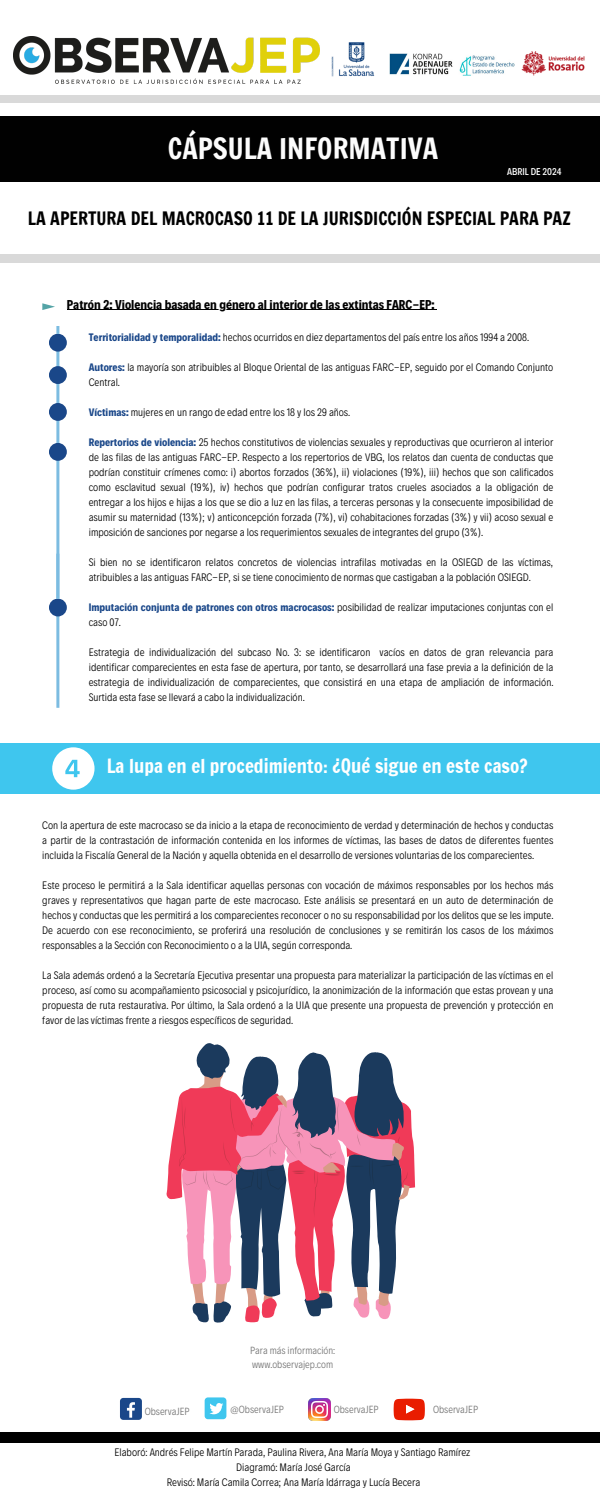
<style>
.page{position:relative;width:600px;height:1500px;background:#fff}
.page>*{position:absolute;margin:0;border:0;box-sizing:border-box;transform-origin:0 0}
.t1{font:28px "Francois One";color:#fcfcfc}
.t2{font:19px "Francois One";color:#fff}
.t3{font:17.8px "Francois One";color:#000}
.t4{font:700 13px "Decalotype";color:#000}
.t5{font:300 11px/15px "Decalotype";color:#000;text-align:justify}
.t6{font:300 10.5px/14.1px "Decalotype";color:#737373}
.t7{font:500 10px "Decalotype";color:#fcfcfc}
.s1{font-weight:700;color:#1a4789}
</style>
<div class="page">
<div style="left:0;top:96px;width:600px;height:6px;background:#d9d9d9"></div>
<img style="left:331px;top:42px;width:44px;height:35px">
<img style="left:521px;top:51px;width:64px;height:25px">
<div style="left:0;top:116px;width:600px;height:66px;background:#010101"></div>
<div style="left:0;top:255px;width:600px;height:8px;background:#d9d9d9"></div>
<img style="left:13px;top:37px;width:306px;height:46px">
<div style="left:0;top:1432px;width:600px;height:10px;background:#000"></div>
<div style="left:120px;top:1398px;width:22px;height:22px;background:#1a4789;border-radius:3px"></div>
<svg style="left:127px;top:1402px;width:8px;height:16px"></svg>
<div style="left:205px;top:1397px;width:21px;height:22px;background:#3fc6ee;border-radius:3px"></div>
<svg style="left:209px;top:1403px;width:14px;height:11px"></svg>
<img style="left:308px;top:1399px;width:22px;height:21px">
<svg style="left:394px;top:1399px;width:31px;height:21px"></svg>
<img style="left:389px;top:53px;width:125px;height:22px">
<div style="left:0;top:743px;width:600px;height:51px;background:#3fc6ee"></div>
<svg style="left:52px;top:747px;width:42px;height:42px"></svg>
<svg style="left:42px;top:303px;width:13px;height:7px"></svg>
<hr style="left:56px;top:554px;width:3px;height:154px;background:#7cbce1">
<hr style="left:56px;top:326px;width:3px;height:290px;background:#7cbce1">
<div style="left:49px;top:366px;width:18px;height:18px;background:#1a4789;border-radius:50%"></div>
<div style="left:49px;top:334px;width:18px;height:18px;background:#1a4789;border-radius:50%"></div>
<div style="left:49px;top:403px;width:18px;height:18px;background:#1a4789;border-radius:50%"></div>
<div style="left:49px;top:443px;width:18px;height:18px;background:#1a4789;border-radius:50%"></div>
<div style="left:49px;top:599px;width:18px;height:17px;background:#1a4789;border-radius:50%"></div>
<svg style="left:166px;top:1043px;width:249px;height:280px"></svg>
<hr style="left:67px;top:310px;width:368px;height:1px;background:#000">
<h1 class="t1" style="left:168px;top:129px;width:272px">CÁPSULA INFORMATIVA</h1>
<p class="t7" style="left:507px;top:165px;width:56px">ABRIL DE 2024</p>
<h3 class="t3" style="left:28px;top:206px;width:545px">LA APERTURA DEL MACROCASO 11 DE LA JURISDICCIÓN ESPECIAL PARA PAZ</h3>
<p class="t4" style="left:67px;top:296px;width:369px">Patrón 2: Violencia basada en género al interior de las extintas FARC-EP:</p>
<p class="t5" style="left:89px;top:329px;width:442px"><span class="s1">Territorialidad y temporalidad:</span> hechos ocurridos en diez departamentos del país entre los años 1994 a 2008.</p>
<p class="t5" style="left:89px;top:359px;width:466px"><span class="s1">Autores:</span> la mayoría son atribuibles al Bloque Oriental de las antiguas FARC-EP, seguido por el Comando Conjunto<br>Central.</p>
<p class="t5" style="left:89px;top:404px;width:263px"><span class="s1">Víctimas:</span> mujeres en un rango de edad entre los 18 y los 29 años.</p>
<p class="t5" style="left:89px;top:434px;width:466px"><span class="s1">Repertorios de violencia:</span> 25 hechos constitutivos de violencias sexuales y reproductivas que ocurrieron al interior de las filas de las antiguas FARC-EP. Respecto a los repertorios de VBG, los relatos dan cuenta de conductas que podrían constituir crímenes como: i) abortos forzados (36%), ii) violaciones (19%), iii) hechos que son calificados como esclavitud sexual (19%), iv) hechos que podrían configurar tratos crueles asociados a la obligación de entregar a los hijos e hijas a los que se dio a luz en las filas, a terceras personas y la consecuente imposibilidad de asumir su maternidad (13%); v) anticoncepción forzada (7%), vi) cohabitaciones forzadas (3%) y vii) acoso sexual e imposición de sanciones por negarse a los requerimientos sexuales de integrantes del grupo (3%).</p>
<p class="t5" style="left:89px;top:554px;width:466px">Si bien no se identificaron relatos concretos de violencias intrafilas motivadas en la OSIEGD de las víctimas, atribuibles a las antiguas FARC-EP, si se tiene conocimiento de normas que castigaban a la población OSIEGD.</p>
<p class="t5" style="left:89px;top:599px;width:466px"><span class="s1">Imputación conjunta de patrones con otros macrocasos:</span> posibilidad de realizar imputaciones conjuntas con el caso 07.</p>
<p class="t5" style="left:89px;top:644px;width:466px">Estrategia de individualización del subcaso No. 3: se identificaron vacíos en datos de gran relevancia para identificar comparecientes en esta fase de apertura, por tanto, se desarrollará una fase previa a la definición de la estrategia de individualización de comparecientes, que consistirá en una etapa de ampliación de información.<br>Surtida esta fase se llevará a cabo la individualización.</p>
<h2 class="t2" style="left:107px;top:752px;width:423px">La lupa en el procedimiento: ¿Qué sigue en este caso?</h2>
<p class="t5" style="left:42px;top:817px;width:513px">Con la apertura de este macrocaso se da inicio a la etapa de reconocimiento de verdad y determinación de hechos y conductas a partir de la contrastación de información contenida en los informes de víctimas, las bases de datos de diferentes fuentes incluida la Fiscalía General de la Nación y aquella obtenida en el desarrollo de versiones voluntarias de los comparecientes.</p>
<p class="t5" style="left:42px;top:877px;width:513px">Este proceso le permitirá a la Sala identificar aquellas personas con vocación de máximos responsables por los hechos más graves y representativos que hagan parte de este macrocaso. Este análisis se presentará en un auto de determinación de hechos y conductas que les permitirá a los comparecientes reconocer o no su responsabilidad por los delitos que se les impute.<br>De acuerdo con ese reconocimiento, se proferirá una resolución de conclusiones y se remitirán los casos de los máximos responsables a la Sección con Reconocimiento o a la UIA, según corresponda.</p>
<p class="t5" style="left:42px;top:967px;width:513px">La Sala además ordenó a la Secretaría Ejecutiva presentar una propuesta para materializar la participación de las víctimas en el proceso, así como su acompañamiento psicosocial y psicojurídico, la anonimización de la información que estas provean y una propuesta de ruta restaurativa. Por último, la Sala ordenó a la UIA que presente una propuesta de prevención y protección en favor de las víctimas frente a riesgos específicos de seguridad.</p>
<p class="t6" style="left:250px;top:1343px;width:86px">Para más información: www.observajep.com</p>
<p class="t6" style="left:230px;top:1401px;width:55px">@ObservaJEP</p>
<p class="t6" style="left:433px;top:1402px;width:46px">ObservaJEP</p>
<p class="t5" style="left:115px;top:1444px;width:357px;text-align:center">Elaboró: Andrés Felipe Martín Parada, Paulina Rivera, Ana María Moya y Santiago Ramírez<br>Diagramó: María José García<br>Revisó: María Camila Correa; Ana María Idárraga y Lucía Becera</p>
<p class="t6" style="left:145px;top:1404px;width:46px">ObservaJEP</p>
<p class="t6" style="left:334px;top:1401px;width:46px">ObservaJEP</p>
</div>
